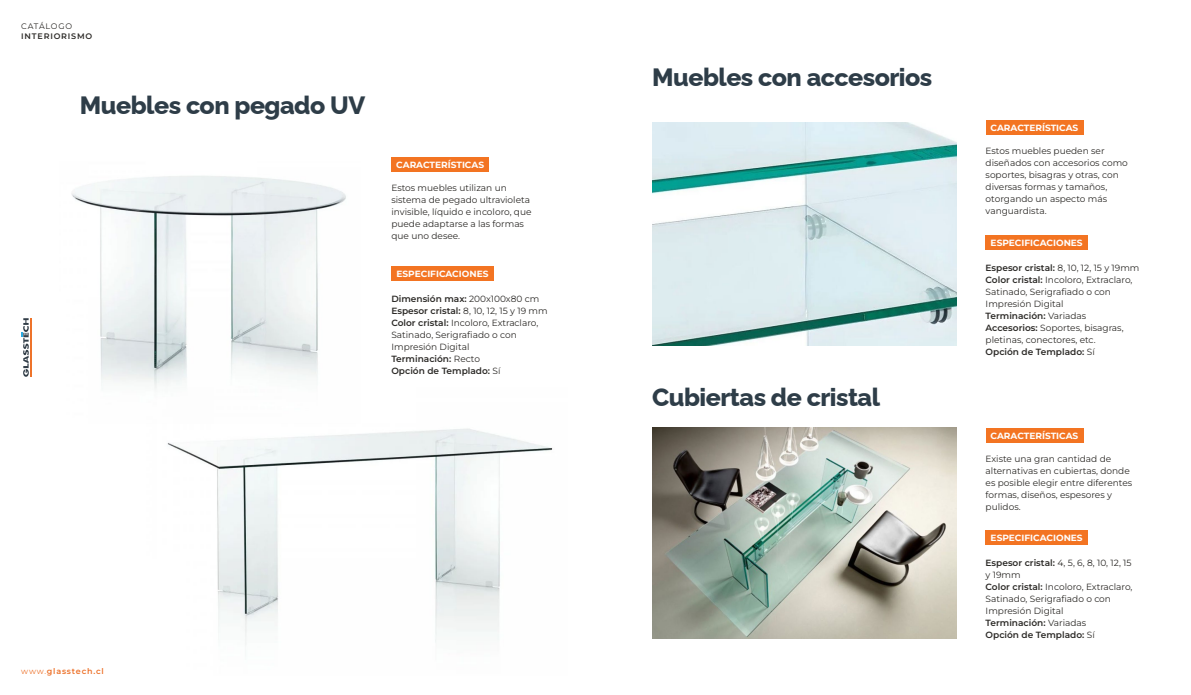
<style>
.page{position:relative;width:1191px;height:695px;background:#fff}
.page>*{position:absolute;margin:0;border:0;box-sizing:border-box;transform-origin:0 0}
.t1{font:800 25px "Raleway";letter-spacing:-.02em;color:#2e3d48}
.t2{font:9px/12px "Montserrat";color:#2c2a27}
.t3{font:700 9px "Montserrat";color:#fefefe}
.t4{font:600 8px "Montserrat";letter-spacing:.1em;color:#ed732c}
.t5{font:600 8px "Montserrat";letter-spacing:.1em;color:#2c2a27}
.t6{font:8px "Montserrat";letter-spacing:.085em;color:#2c2a27}
.s1{font-weight:400}
.s2{font-weight:600}
</style>
<div class="page">
<svg style="left:21px;top:318px;width:8px;height:59px"></svg>
<hr style="left:30px;top:318px;width:1px;height:59px;background:#ee732a">
<img style="left:167px;top:428px;width:386px;height:217px">
<img style="left:71px;top:176px;width:275px;height:213px">
<div style="left:391px;top:157px;width:98px;height:15px;background:#f37422"></div>
<div style="left:391px;top:266px;width:103px;height:15px;background:#f37422"></div>
<img style="left:652px;top:122px;width:304px;height:224px">
<img style="left:652px;top:427px;width:304px;height:211px">
<div style="left:985px;top:120px;width:98px;height:14px;background:#f37422"></div>
<div style="left:985px;top:428px;width:98px;height:15px;background:#f37422"></div>
<div style="left:985px;top:235px;width:103px;height:15px;background:#f37422"></div>
<div style="left:985px;top:529px;width:103px;height:15px;background:#f37422"></div>
<p class="t6" style="left:21px;top:21px;width:52px">CATÁLOGO</p>
<p class="t5" style="left:21px;top:30px;width:72px">INTERIORISMO</p>
<h1 class="t1" style="left:80px;top:85px;width:287px">Muebles con pegado UV</h1>
<p class="t4" style="left:21px;top:665px;width:84px"><span class="s1">www.</span>glasstech.cl</p>
<p class="t3" style="left:396px;top:159px;width:89px">CARACTERÍSTICAS</p>
<p class="t2" style="left:391px;top:182px;width:142px">Estos muebles utilizan un sistema de pegado ultravioleta invisible, líquido e incoloro, que puede adaptarse a las formas que uno desee.</p>
<h1 class="t1" style="left:652px;top:57px;width:282px">Muebles con accesorios</h1>
<p class="t3" style="left:990px;top:121px;width:89px">CARACTERÍSTICAS</p>
<p class="t2" style="left:985px;top:144px;width:144px">Estos muebles pueden ser diseñados con accesorios como soportes, bisagras y otras, con diversas formas y tamaños, otorgando un aspecto más vanguardista.</p>
<p class="t3" style="left:990px;top:237px;width:94px">ESPECIFICACIONES</p>
<p class="t3" style="left:396px;top:267px;width:94px">ESPECIFICACIONES</p>
<p class="t2" style="left:985px;top:262px;width:155px"><span class="s2">Espesor cristal:</span> 8, 10, 12, 15 y 19mm<br><span class="s2">Color cristal:</span> Incoloro, Extraclaro,<br>Satinado, Serigrafiado o con<br>Impresión Digital<br><span class="s2">Terminación:</span> Variadas<br><span class="s2">Accesorios:</span> Soportes, bisagras, pletinas, conectores, etc.<br><span class="s2">Opción de Templado:</span> Sí</p>
<p class="t2" style="left:391px;top:292px;width:158px"><span class="s2">Dimensión max:</span> 200x100x80 cm<br><span class="s2">Espesor cristal:</span> 8, 10, 12, 15 y 19 mm<br><span class="s2">Color cristal:</span> Incoloro, Extraclaro,<br>Satinado, Serigrafiado o con<br>Impresión Digital<br><span class="s2">Terminación:</span> Recto<br><span class="s2">Opción de Templado:</span> Sí</p>
<h1 class="t1" style="left:652px;top:377px;width:229px">Cubiertas de cristal</h1>
<p class="t3" style="left:990px;top:430px;width:89px">CARACTERÍSTICAS</p>
<p class="t2" style="left:985px;top:453px;width:148px">Existe una gran cantidad de alternativas en cubiertas, donde es posible elegir entre diferentes formas, diseños, espesores y pulidos.</p>
<p class="t3" style="left:990px;top:531px;width:94px">ESPECIFICACIONES</p>
<p class="t2" style="left:985px;top:556px;width:148px"><span class="s2">Espesor cristal:</span> 4, 5, 6, 8, 10, 12, 15 y 19mm<br><span class="s2">Color cristal:</span> Incoloro, Extraclaro,<br>Satinado, Serigrafiado o con<br>Impresión Digital<br><span class="s2">Terminación:</span> Variadas<br><span class="s2">Opción de Templado:</span> Sí</p>
</div>
